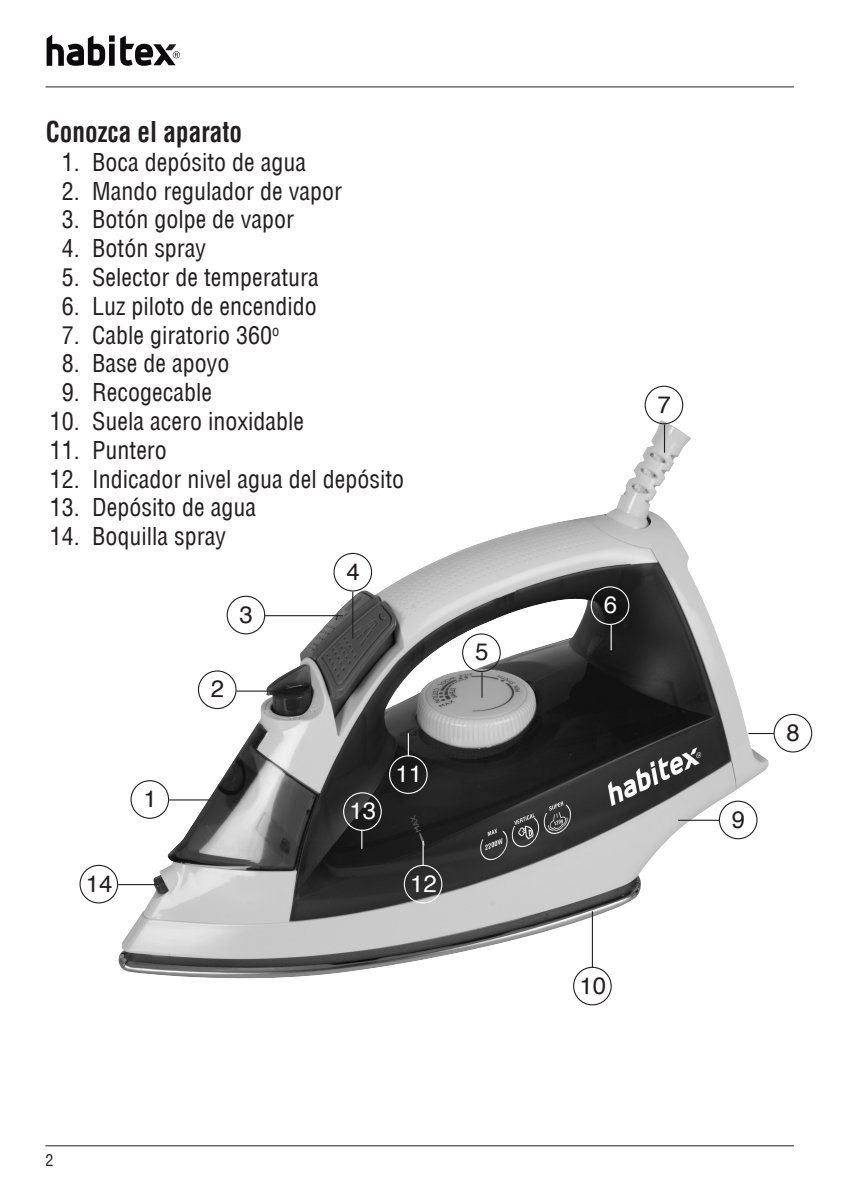
<style>
.page{position:relative;width:841px;height:1192px;background:#fff}
.page>*{position:absolute;margin:0;border:0;box-sizing:border-box;transform-origin:0 0}
.t1{font:700 condensed 28px "Helvetica";color:#231f20;scale:.9 1}
.t2{font:condensed 24px "Helvetica";color:#231f20}
.t3{font:23.8px "Helvetica";color:#231f20}
.t4{font:23.8px "Helvetica";color:#fff}
.t5{font:condensed 16px "Helvetica";color:#231f20}
</style>
<div class="page">
<img style="left:118px;top:420px;width:651px;height:562px">
<svg style="left:664px;top:424px;width:1px;height:29px"></svg>
<hr style="left:481px;top:672px;width:2px;height:26px;background:#231f20">
<hr style="left:46px;top:1145px;width:748px;height:1px;background:#231f20">
<hr style="left:46px;top:86px;width:748px;height:1px;background:#231f20">
<svg style="left:47px;top:35px;width:58px;height:31px"></svg>
<div style="left:109px;top:35px;width:6px;height:7px;background:#0b090c"></div>
<div style="left:109px;top:44px;width:6px;height:22px;background:#0b090c"></div>
<svg style="left:120px;top:36px;width:60px;height:30px"></svg>
<div style="left:774px;top:714px;width:38px;height:38px;border:1px solid #231f20;border-radius:50%"></div>
<svg style="left:748px;top:733px;width:26px;height:1px"></svg>
<hr style="left:118px;top:884px;width:41px;height:1px;background:#231f20">
<hr style="left:169px;top:799px;width:41px;height:1px;background:#231f20">
<div style="left:79px;top:865px;width:39px;height:38px;border:1px solid #231f20;border-radius:50%"></div>
<div style="left:130px;top:780px;width:39px;height:39px;border:1px solid #231f20;border-radius:50%"></div>
<hr style="left:237px;top:690px;width:47px;height:2px;background:#231f20">
<div style="left:198px;top:670px;width:39px;height:39px;border:1px solid #231f20;border-radius:50%"></div>
<hr style="left:264px;top:615px;width:79px;height:1px;background:#231f20">
<div style="left:227px;top:596px;width:38px;height:38px;border:1px solid #231f20;border-radius:50%"></div>
<svg style="left:611px;top:625px;width:1px;height:25px"></svg>
<div style="left:591px;top:586px;width:38px;height:39px;border:1px solid #fff;border-radius:50%"></div>
<hr style="left:352px;top:592px;width:1px;height:47px;background:#231f20">
<div style="left:333px;top:553px;width:39px;height:38px;border:1px solid #231f20;border-radius:50%"></div>
<svg style="left:361px;top:831px;width:1px;height:18px"></svg>
<div style="left:343px;top:792px;width:39px;height:39px;border:1px solid #fff;border-radius:50%"></div>
<div style="left:645px;top:386px;width:38px;height:38px;border:1px solid #231f20;border-radius:50%"></div>
<div style="left:462px;top:633px;width:39px;height:39px;border:1px solid #231f20;border-radius:50%"></div>
<hr style="left:592px;top:911px;width:1px;height:57px;background:#231f20">
<div style="left:573px;top:967px;width:39px;height:38px;border:1px solid #231f20;border-radius:50%"></div>
<svg style="left:408px;top:733px;width:1px;height:22px"></svg>
<div style="left:389px;top:755px;width:39px;height:39px;border:1px solid #fff;border-radius:50%"></div>
<svg style="left:423px;top:841px;width:1px;height:24px"></svg>
<div style="left:404px;top:865px;width:38px;height:38px;border:1px solid #fff;border-radius:50%"></div>
<div style="left:719px;top:801px;width:38px;height:38px;border:1px solid #231f20;border-radius:50%"></div>
<hr style="left:678px;top:820px;width:41px;height:1px;background:#231f20">
<p class="t1" style="left:46px;top:115px;width:219px">Conozca el aparato</p>
<p class="t2" style="left:62px;top:147px;width:246px">1. Boca depósito de agua</p>
<p class="t2" style="left:62px;top:176px;width:282px">2. Mando regulador de vapor</p>
<p class="t2" style="left:62px;top:205px;width:234px">3. Botón golpe de vapor</p>
<p class="t2" style="left:62px;top:233px;width:146px">4. Botón spray</p>
<p class="t2" style="left:62px;top:262px;width:258px">5. Selector de temperatura</p>
<p class="t2" style="left:62px;top:291px;width:257px">6. Luz piloto de encendido</p>
<p class="t2" style="left:62px;top:320px;width:219px">7. Cable giratorio 360<sup>o</sup></p>
<p class="t2" style="left:62px;top:349px;width:169px">8. Base de apoyo</p>
<p class="t2" style="left:62px;top:377px;width:152px">9. Recogecable</p>
<p class="t2" style="left:50px;top:406px;width:256px">10. Suela acero inoxidable</p>
<p class="t2" style="left:50px;top:435px;width:119px">11. Puntero</p>
<p class="t2" style="left:50px;top:464px;width:356px">12. Indicador nivel agua del depósito</p>
<p class="t2" style="left:50px;top:493px;width:208px">13. Depósito de agua</p>
<p class="t2" style="left:50px;top:521px;width:178px">14. Boquilla spray</p>
<p class="t3" style="left:86px;top:865px;width:28px">14</p>
<p class="t3" style="left:144px;top:780px;width:15px">1</p>
<p class="t3" style="left:240px;top:596px;width:15px">3</p>
<p class="t3" style="left:211px;top:671px;width:15px">2</p>
<p class="t3" style="left:346px;top:553px;width:15px">4</p>
<p class="t4" style="left:349px;top:792px;width:28px">13</p>
<p class="t4" style="left:395px;top:755px;width:28px">11</p>
<p class="t4" style="left:410px;top:865px;width:28px">12</p>
<p class="t3" style="left:475px;top:634px;width:15px">5</p>
<p class="t5" style="left:46px;top:1150px;width:9px">2</p>
<p class="t3" style="left:658px;top:386px;width:15px">7</p>
<p class="t4" style="left:604px;top:586px;width:15px">6</p>
<p class="t3" style="left:579px;top:967px;width:28px">10</p>
<p class="t3" style="left:732px;top:801px;width:15px">9</p>
<p class="t3" style="left:787px;top:714px;width:15px">8</p>
</div>
